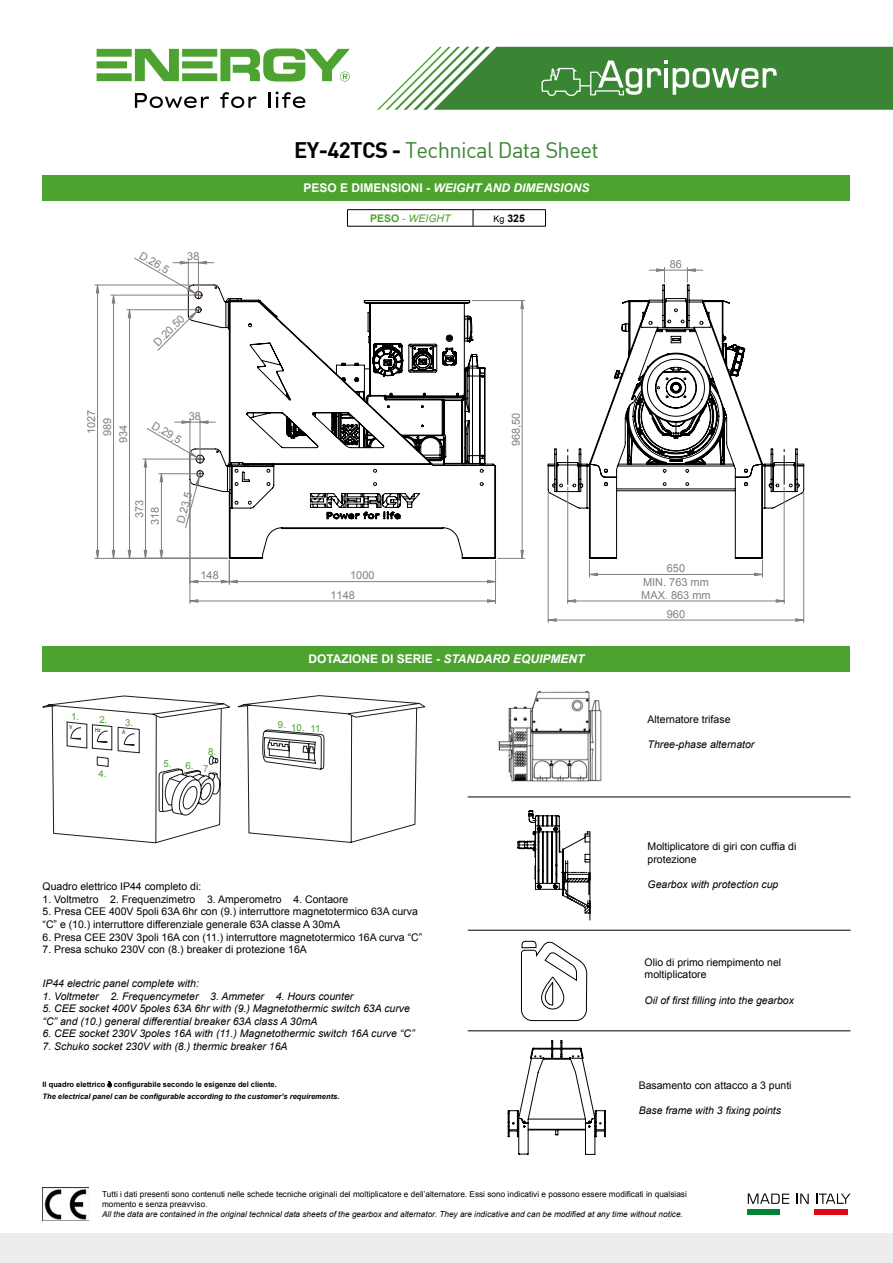
<style>
.page{position:relative;width:893px;height:1263px;background:#fff}
.page>*{position:absolute;margin:0;border:0;box-sizing:border-box;transform-origin:0 0}
.t1{font:22.05px "DIN";letter-spacing:-.03em;color:#3a8534}
.t2{font:italic 700 12px "Arial";color:#fff}
.t3{font:700 12px "Arial";color:#fff}
.t4{font:10.95px/19.4px "Arial";color:#808080;text-align:center}
.t5{font:10.5px/12.6px "Arial";color:#000}
.t6{font:italic 10.5px/12.6px "Arial";color:#000}
.t7{font:italic 10.5px "Arial";color:#4da32f}
.t8{font:700 10.5px "Arial";color:#000}
.t9{font:9.6px "Arial";color:#4da32f}
.t10{font:8.25px/9.8px "Arial";color:#000}
.t11{font:italic 8.25px "Arial";color:#000}
.t12{font:italic 700 7.5px/12px "Arial";color:#000}
.t13{font:6.3px "Myriad Pro";color:#1c1c1c;scale:.83 1}
.s1{font-family:"DIN Bold";color:#000}
.s2{font-style:normal}
.s3{font-weight:700;font-style:normal}
.s4{font-weight:400;font-size:9px}
.s5{font-style:italic}
.s6{font-weight:400;font-style:normal}
</style>
<div class="page">
<svg style="left:377px;top:47px;width:516px;height:63px"></svg>
<svg style="left:135px;top:93px;width:74px;height:15px"></svg>
<svg style="left:220px;top:92px;width:37px;height:16px"></svg>
<svg style="left:269px;top:92px;width:36px;height:16px"></svg>
<svg style="left:97px;top:48px;width:253px;height:34px"></svg>
<hr style="left:347px;top:226px;width:126px;height:1px;background:#000">
<hr style="left:473px;top:226px;width:73px;height:1px;background:#000">
<hr style="left:347px;top:209px;width:126px;height:1px;background:#000">
<svg style="left:347px;top:210px;width:1px;height:16px"></svg>
<hr style="left:473px;top:209px;width:73px;height:1px;background:#000">
<svg style="left:473px;top:210px;width:1px;height:16px"></svg>
<svg style="left:545px;top:210px;width:1px;height:16px"></svg>
<div style="left:43px;top:175px;width:807px;height:26px;background:#4da32f"></div>
<div style="left:0;top:1233px;width:893px;height:30px;background:#ededed"></div>
<svg style="left:748px;top:1193px;width:41px;height:11px"></svg>
<svg style="left:796px;top:1193px;width:13px;height:11px"></svg>
<svg style="left:816px;top:1193px;width:34px;height:11px"></svg>
<div style="left:747px;top:1209px;width:33px;height:5px;background:#008237"></div>
<div style="left:814px;top:1209px;width:34px;height:5px;background:#e30613"></div>
<img style="left:43px;top:1188px;width:45px;height:32px">
<div style="left:43px;top:646px;width:807px;height:26px;background:#4da32f"></div>
<hr style="left:468px;top:796px;width:382px;height:1px;background:#000">
<hr style="left:468px;top:930px;width:382px;height:1px;background:#000">
<hr style="left:468px;top:1030px;width:382px;height:1px;background:#000">
<svg style="left:517px;top:810px;width:73px;height:211px"></svg>
<svg style="left:508px;top:1040px;width:98px;height:115px"></svg>
<hr style="left:190px;top:482px;width:1px;height:122px;background:#808080">
<hr style="left:495px;top:560px;width:1px;height:44px;background:#808080">
<hr style="left:95px;top:285px;width:96px;height:1px;background:#808080">
<hr style="left:95px;top:558px;width:132px;height:1px;background:#808080">
<svg style="left:189px;top:599px;width:306px;height:4px"></svg>
<svg style="left:96px;top:258px;width:429px;height:326px"></svg>
<svg style="left:547px;top:284px;width:257px;height:275px"></svg>
<svg style="left:567px;top:449px;width:1px;height:36px"></svg>
<svg style="left:784px;top:449px;width:1px;height:36px"></svg>
<hr style="left:567px;top:487px;width:1px;height:117px;background:#808080">
<hr style="left:784px;top:487px;width:1px;height:117px;background:#808080">
<hr style="left:548px;top:492px;width:1px;height:131px;background:#808080">
<hr style="left:803px;top:492px;width:1px;height:131px;background:#808080">
<svg style="left:649px;top:267px;width:54px;height:15px"></svg>
<svg style="left:589px;top:557px;width:174px;height:20px"></svg>
<svg style="left:567px;top:599px;width:218px;height:4px"></svg>
<svg style="left:548px;top:618px;width:256px;height:4px"></svg>
<img style="left:498px;top:690px;width:104px;height:92px">
<svg style="left:42px;top:695px;width:384px;height:148px"></svg>
<h1 class="t1" style="left:294px;top:137px;width:306px"><span class="s1">EY-42TCS -</span> Technical Data Sheet</h1>
<p class="t2" style="left:303px;top:180px;width:288px"><span class="s2">PESO E DIMENSIONI -</span> WEIGHT AND DIMENSIONS</p>
<p class="t4" style="left:145px;top:246px;width:34px;rotate:30deg">D.26,5</p>
<p class="t4" style="left:187px;top:247px;width:14px">38</p>
<p class="t4" style="left:149px;top:337px;width:40px;rotate:-45deg">D.20,50</p>
<p class="t7" style="left:370px;top:211px;width:82px"><span class="s3">PESO</span> <span class="s2">-</span> WEIGHT</p>
<p class="t8" style="left:494px;top:212px;width:33px"><span class="s4">Kg</span> 325</p>
<p class="t4" style="left:82px;top:434px;width:26px;rotate:-90deg">1027</p>
<p class="t4" style="left:506px;top:446px;width:35px;rotate:-90deg">968,50</p>
<p class="t4" style="left:189px;top:406px;width:14px">38</p>
<p class="t4" style="left:98px;top:436px;width:20px;rotate:-90deg">989</p>
<p class="t4" style="left:158px;top:416px;width:34px;rotate:30deg">D.29,5</p>
<p class="t4" style="left:114px;top:443px;width:20px;rotate:-90deg">934</p>
<p class="t4" style="left:130px;top:518px;width:20px;rotate:-90deg">373</p>
<p class="t4" style="left:146px;top:525px;width:20px;rotate:-90deg">318</p>
<p class="t4" style="left:171px;top:521px;width:34px;rotate:-75deg">D.23,5</p>
<p class="t4" style="left:200px;top:566px;width:20px">148</p>
<p class="t4" style="left:330px;top:566px;width:46px;text-align:left;text-indent:20px">1000<br>1148</p>
<p class="t9" style="left:71px;top:712px;width:38px">1. 2.</p>
<p class="t9" style="left:125px;top:716px;width:10px">3.</p>
<p class="t13" style="left:69px;top:723px;width:5px">V</p>
<p class="t13" style="left:95px;top:726px;width:8px">Hz</p>
<p class="t13" style="left:122px;top:728px;width:5px">A</p>
<p class="t9" style="left:208px;top:745px;width:10px">8.</p>
<p class="t3" style="left:308px;top:651px;width:278px">DOTAZIONE DI SERIE - <span class="s5">STANDARD EQUIPMENT</span></p>
<p class="t9" style="left:278px;top:721px;width:47px">9. 10. 11.</p>
<p class="t9" style="left:98px;top:767px;width:10px">4.</p>
<p class="t9" style="left:163px;top:760px;width:49px">5. 6. 7.</p>
<p class="t5" style="left:43px;top:880px;width:160px">Quadro elettrico IP44 completo di:</p>
<p class="t5" style="left:43px;top:893px;width:307px">1. Voltmetro 2. Frequenzimetro 3. Amperometro 4. Contaore</p>
<p class="t5" style="left:43px;top:905px;width:377px">5. Presa CEE 400V 5poli 63A 6hr con (9.) interruttore magnetotermico 63A curva “C” e (10.) interruttore differenziale generale 63A classe A 30mA</p>
<p class="t5" style="left:43px;top:931px;width:381px">6. Presa CEE 230V 3poli 16A con (11.) interruttore magnetotermico 16A curva “C”</p>
<p class="t5" style="left:43px;top:943px;width:266px">7. Presa schuko 230V con (8.) breaker di protezione 16A</p>
<p class="t6" style="left:43px;top:977px;width:158px">IP44 electric panel complete with:</p>
<p class="t6" style="left:43px;top:990px;width:312px">1. Voltmeter 2. Frequencymeter 3. Ammeter 4. Hours counter</p>
<p class="t6" style="left:43px;top:1002px;width:369px">5. CEE socket 400V 5poles 63A 6hr with (9.) Magnetothermic switch 63A curve “C” and (10.) general differential breaker 63A class A 30mA</p>
<p class="t6" style="left:43px;top:1028px;width:373px">6. CEE socket 230V 3poles 16A with (11.) Magnetothermic switch 16A curve “C”</p>
<p class="t6" style="left:43px;top:1040px;width:247px">7. Schuko socket 230V with (8.) thermic breaker 16A</p>
<p class="t12" style="left:43px;top:1078px;width:298px"><span class="s2">Il quadro elettrico</span> <span class="s6">è</span> <span class="s2">configurabile secondo le esigenze del cliente.<br></span>The electrical panel can be configurable according to the customer’s requirements.</p>
<p class="t4" style="left:670px;top:254px;width:14px">86</p>
<p class="t4" style="left:643px;top:561px;width:67px;line-height:14.2px">650<br>MIN. 763 mm</p>
<p class="t4" style="left:641px;top:585px;width:71px">MAX. 863 mm<br>960</p>
<p class="t5" style="left:648px;top:713px;width:84px">Alternatore trifase</p>
<p class="t6" style="left:648px;top:738px;width:108px">Three-phase alternator</p>
<p class="t5" style="left:648px;top:840px;width:150px">Moltiplicatore di giri con cuffia di protezione</p>
<p class="t6" style="left:648px;top:878px;width:132px">Gearbox with protection cup</p>
<p class="t5" style="left:645px;top:956px;width:138px">Olio di primo riempimento nel moltiplicatore</p>
<p class="t6" style="left:645px;top:994px;width:151px">Oil of first filling into the gearbox</p>
<p class="t5" style="left:639px;top:1079px;width:154px">Basamento con attacco a 3 punti</p>
<p class="t6" style="left:639px;top:1104px;width:144px">Base frame with 3 fixing points</p>
<p class="t10" style="left:102px;top:1190px;width:586px">Tutti i dati presenti sono contenuti nelle schede tecniche originali del moltiplicatore e dell’alternatore. Essi sono indicativi e possono essere modificati in qualsiasi momento e senza preavviso.</p>
<p class="t11" style="left:102px;top:1208px;width:582px">All the data are contained in the original technical data sheets of the gearbox and alternator. They are indicative and can be modified at any time without notice.</p>
</div>
